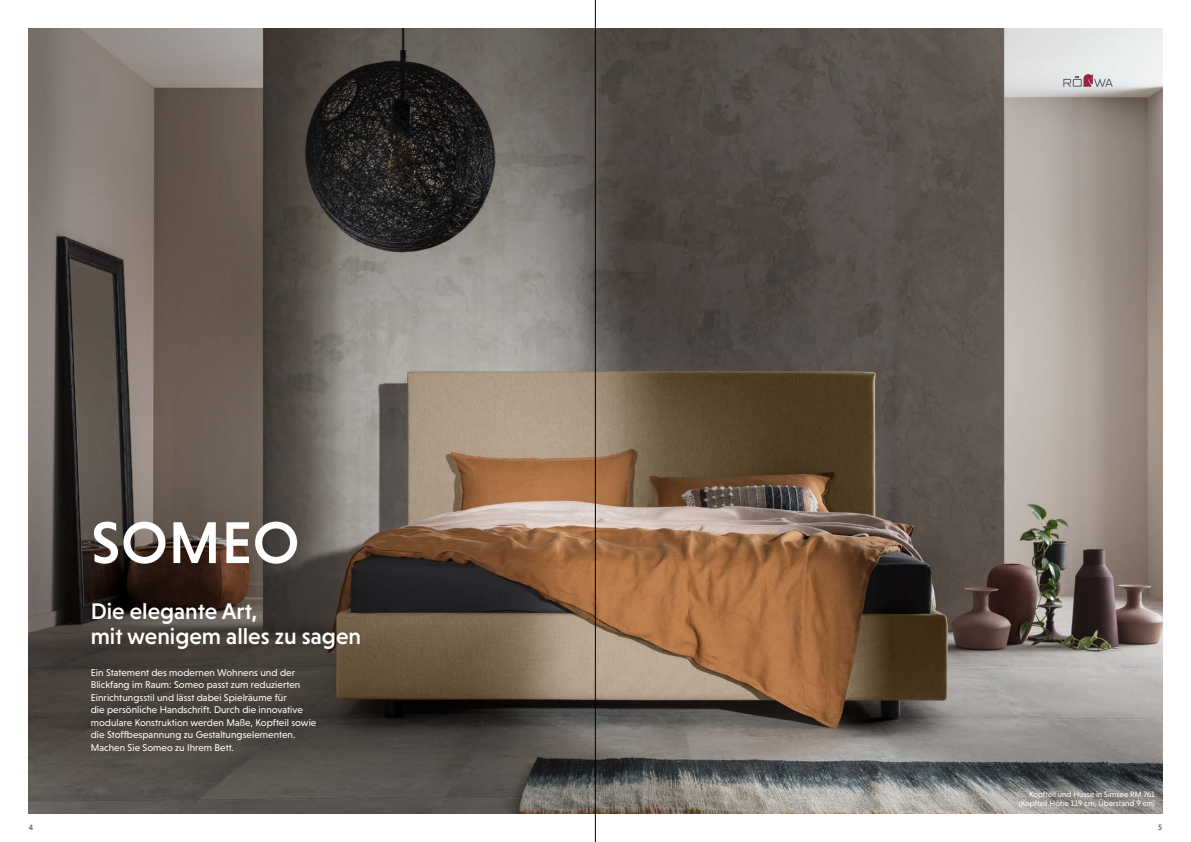
<style>
.page{position:relative;width:1191px;height:842px;background:#fff}
.page>*{position:absolute;margin:0;border:0;box-sizing:border-box;transform-origin:0 0}
.t1{font:500 60px "Niveau Grotesk";letter-spacing:.015em;color:#fff}
.t2{font:500 23px/25px "Niveau Grotesk";color:#fff}
.t3{font:10px/12.5px "Niveau Grotesk";letter-spacing:.005em;color:#fff}
.t4{font:8px/9px "Niveau Grotesk";letter-spacing:.005em;color:#fff;text-align:right}
.t5{font:500 8px "Niveau Grotesk";color:#5e6671}
</style>
<div class="page">
<img style="left:29px;top:29px;width:1133px;height:784px">
<hr style="left:595px;top:0;width:1px;height:842px;background:#000">
<svg style="left:1063px;top:74px;width:49px;height:13px"></svg>
<h1 class="t1" style="left:91px;top:508px;width:210px">SOMEO</h1>
<h2 class="t2" style="left:91px;top:599px;width:272px">Die elegante Art,<br>mit wenigem alles zu sagen</h2>
<p class="t3" style="left:91px;top:666px;width:227px">Ein Statement des modernen Wohnens und der Blickfang im Raum: Someo passt zum reduzierten Einrichtungsstil und lässt dabei Spielräume für<br>die persönliche Handschrift. Durch die innovative modulare Konstruktion werden Maße, Kopfteil sowie die Stoffbespannung zu Gestaltungselementen.<br>Machen Sie Someo zu Ihrem Bett.</p>
<p class="t4" style="left:1018px;top:790px;width:138px">Kopfteil und Husse in Simsee RM 761 (Kopfteil Höhe 119 cm, Überstand 9 cm)</p>
<p class="t5" style="left:29px;top:823px;width:6px">4</p>
<p class="t5" style="left:1158px;top:823px;width:5px">5</p>
</div>
